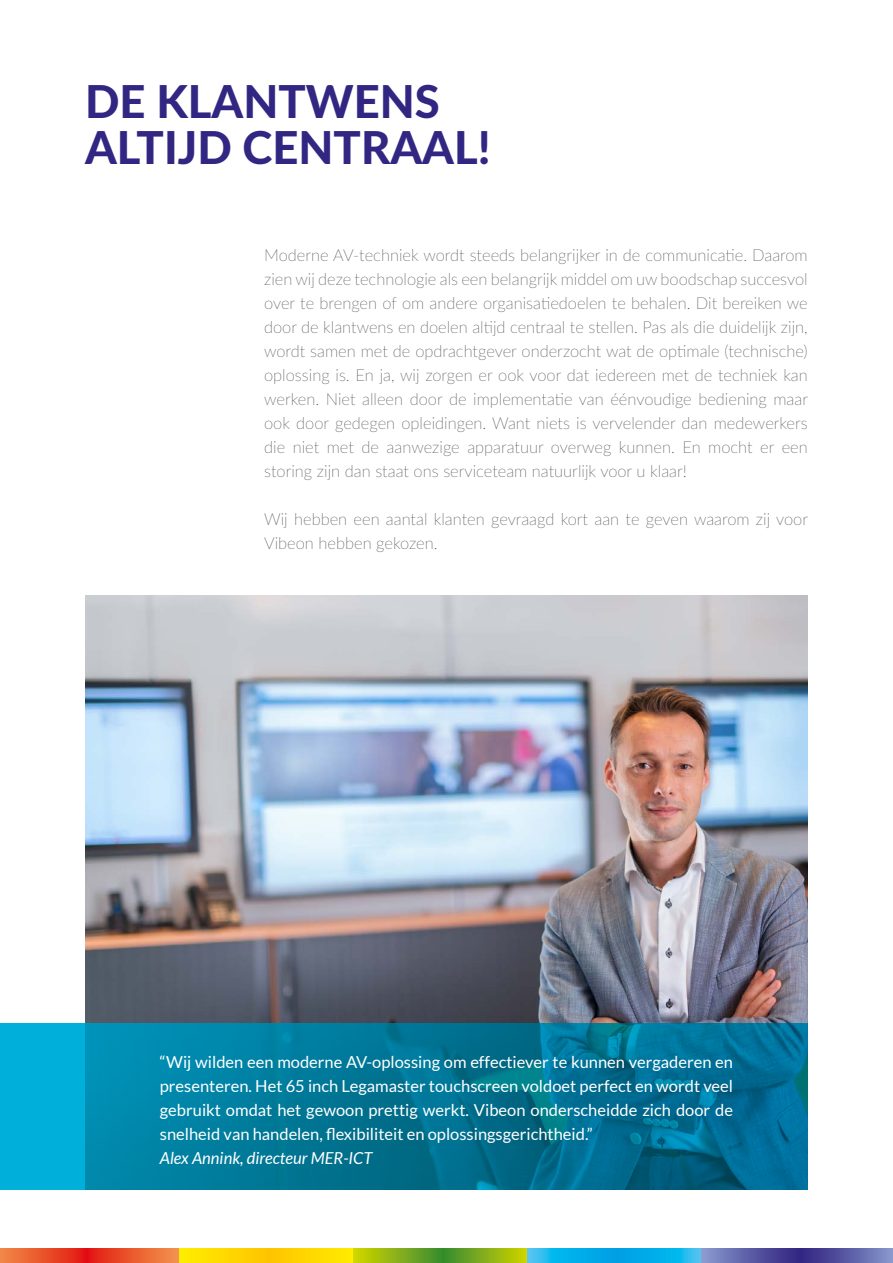
<style>
.page{position:relative;width:893px;height:1263px;background:#fff}
.page>*{position:absolute;margin:0;border:0;box-sizing:border-box;transform-origin:0 0}
.t1{font:800 45.3px "Lato";color:#312783}
.t2{font:100 16.5px/24px "Lato";color:#474746;text-align:justify}
.t3{font:16.5px/24px "Lato";color:#fff;text-align:justify}
.t4{font:italic 16.5px "Lato";color:#fff}
</style>
<div class="page">
<img style="left:85px;top:595px;width:723px;height:429px">
<svg style="left:0;top:1024px;width:808px;height:166px;background:#007b9e"></svg>
<svg style="left:179px;top:1248px;width:174px;height:15px;background:#fed800"></svg>
<svg style="left:353px;top:1248px;width:174px;height:15px;background:#85b017"></svg>
<svg style="left:527px;top:1248px;width:174px;height:15px;background:#0eb1ea"></svg>
<svg style="left:701px;top:1248px;width:192px;height:15px;background:#5b5ca6"></svg>
<svg style="left:0;top:1248px;width:179px;height:15px;background:#ea542d"></svg>
<p class="t1" style="left:85px;top:68px;width:356px">DE KLANTWENS</p>
<p class="t1" style="left:85px;top:114px;width:407px">ALTIJD CENTRAAL!</p>
<p class="t2" style="left:264px;top:243px;width:545px">Moderne AV-techniek wordt steeds belangrijker in de communicatie. Daarom zien wij deze technologie als een belangrijk middel om uw boodschap succesvol over te brengen of om andere organisatiedoelen te behalen. Dit bereiken we door de klantwens en doelen altijd centraal te stellen. Pas als die duidelijk zijn, wordt samen met de opdrachtgever onderzocht wat de optimale (technische) oplossing is. En ja, wij zorgen er ook voor dat iedereen met de techniek kan werken. Niet alleen door de implementatie van éénvoudige bediening maar ook door gedegen opleidingen. Want niets is vervelender dan medewerkers die niet met de aanwezige apparatuur overweg kunnen. En mocht er een storing zijn dan staat ons serviceteam natuurlijk voor u klaar!</p>
<p class="t2" style="left:264px;top:507px;width:545px">Wij hebben een aantal klanten gevraagd kort aan te geven waarom zij voor<br>Vibeon hebben gekozen.</p>
<p class="t3" style="left:160px;top:1050px;width:575px">“Wij wilden een moderne AV-oplossing om effectiever te kunnen vergaderen en presenteren. Het 65 inch Legamaster touchscreen voldoet perfect en wordt veel gebruikt omdat het gewoon prettig werkt. Vibeon onderscheidde zich door de snelheid van handelen, flexibiliteit en oplossingsgerichtheid.”</p>
<p class="t4" style="left:160px;top:1148px;width:214px">Alex Annink, directeur MER-ICT</p>
</div>
